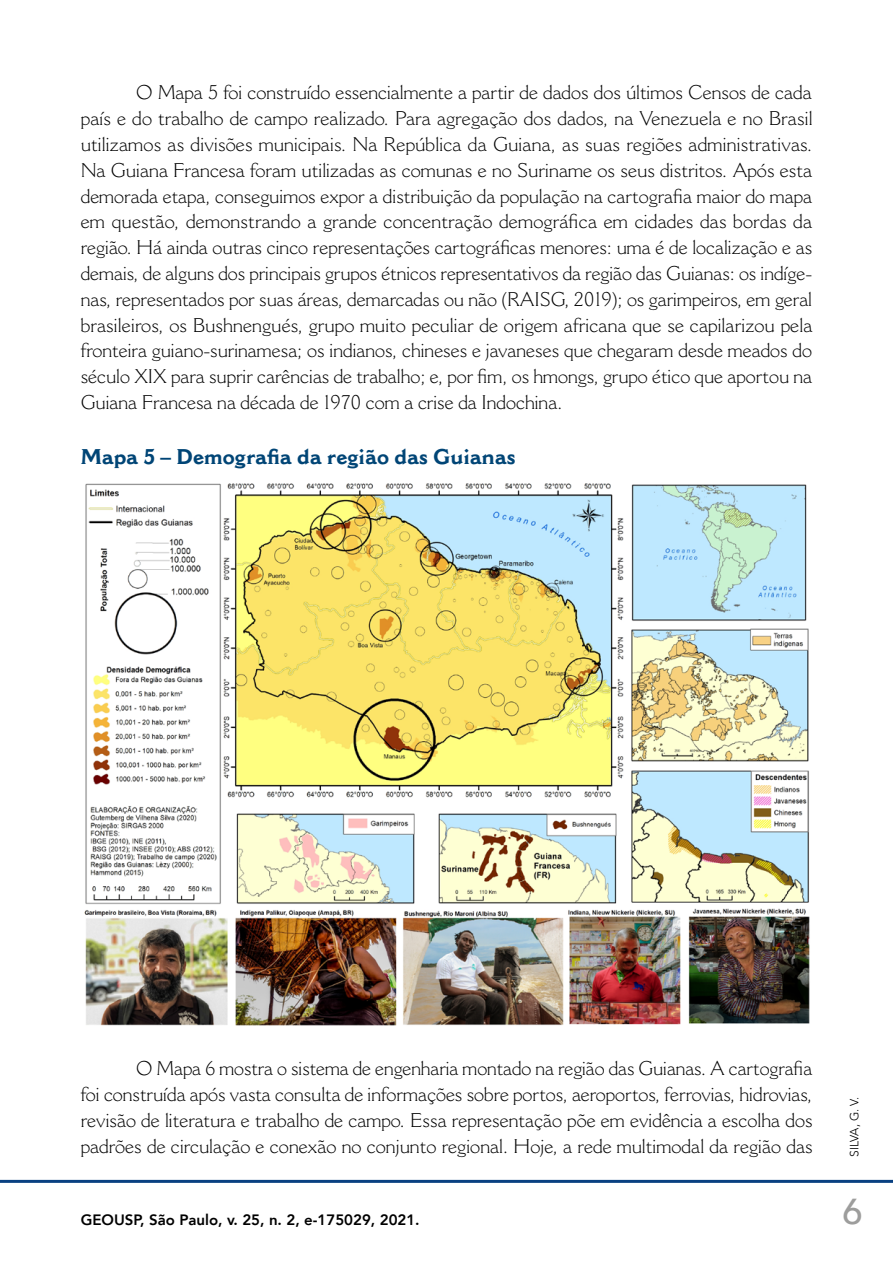
<style>
.page{position:relative;width:893px;height:1263px;background:#fff}
.page>*{position:absolute;margin:0;border:0;box-sizing:border-box;transform-origin:0 0}
.t1{font:500 36px "Avenir";color:#9d9d9c}
.t2{font:700 21px "Cantoria MT Std";color:#004576}
.t3{font:300 19.5px/25.8px "Cantoria MT Std";color:#000;text-align:justify}
.t4{font:800 15px "Avenir";color:#000}
.t5{font:300 12px "Avenir";letter-spacing:-.03em;color:#000}
</style>
<div class="page">
<hr style="left:0;top:1180px;width:893px;height:3px;background:#094081">
<img style="left:84px;top:483px;width:726px;height:543px">
<p class="t3" style="left:81px;top:80px;width:733px;text-indent:55px">O Mapa 5 foi construído essencialmente a partir de dados dos últimos Censos de cada país e do trabalho de campo realizado. Para agregação dos dados, na Venezuela e no Brasil utilizamos as divisões municipais. Na República da Guiana, as suas regiões administrativas.<br>Na Guiana Francesa foram utilizadas as comunas e no Suriname os seus distritos. Após esta demorada etapa, conseguimos expor a distribuição da população na cartografia maior do mapa em questão, demonstrando a grande concentração demográfica em cidades das bordas da região. Há ainda outras cinco representações cartográficas menores: uma é de localização e as demais, de alguns dos principais grupos étnicos representativos da região das Guianas: os indíge&shy;nas, representados por suas áreas, demarcadas ou não (RAISG, 2019); os garimpeiros, em geral brasileiros, os Bushnengués, grupo muito peculiar de origem africana que se capilarizou pela fronteira guiano-surinamesa; os indianos, chineses e javaneses que chegaram desde meados do século XIX para suprir carências de trabalho; e, por fim, os hmongs, grupo ético que aportou na Guiana Francesa na década de 1970 com a crise da Indochina.</p>
<p class="t2" style="left:81px;top:444px;width:436px">Mapa 5 – Demografia da região das Guianas</p>
<p class="t3" style="left:81px;top:1055px;width:733px;text-indent:55px">O Mapa 6 mostra o sistema de engenharia montado na região das Guianas. A cartografia foi construída após vasta consulta de informações sobre portos, aeroportos, ferrovias, hidrovias, revisão de literatura e trabalho de campo. Essa representação põe em evidência a escolha dos padrões de circulação e conexão no conjunto regional. Hoje, a rede multimodal da região das</p>
<p class="t4" style="left:81px;top:1208px;width:340px">GEOUSP, São Paulo, v. 25, n. 2, e-175029, 2021.</p>
<p class="t5" style="left:847px;top:1157px;width:61px;rotate:-90deg">SILVA, G. V.</p>
<h1 class="t1" style="left:842px;top:1180px;width:22px">6</h1>
</div>
